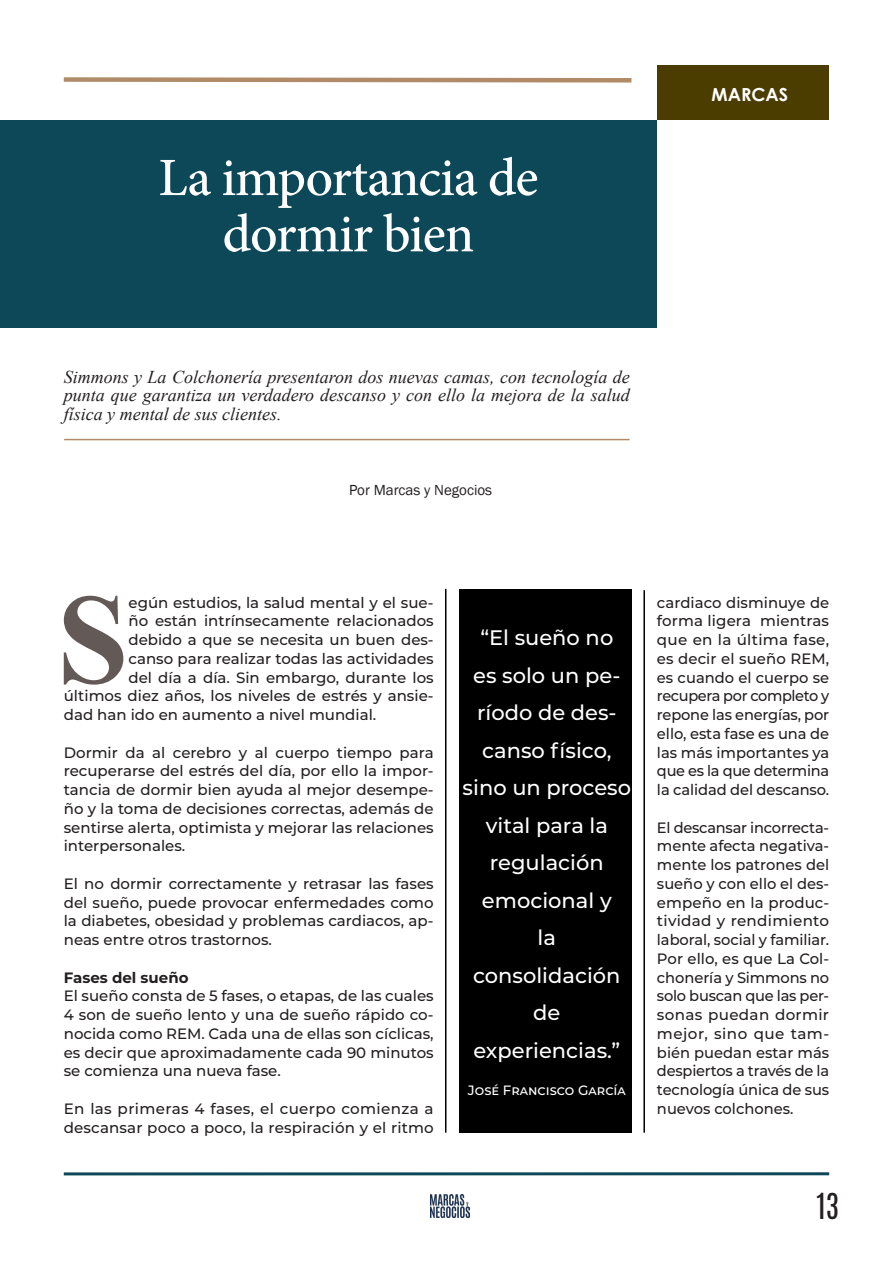
<style>
.page{position:relative;width:893px;height:1263px;background:#fff}
.page>*{position:absolute;margin:0;border:0;box-sizing:border-box;transform-origin:0 0}
.t1{font:700 128.25px "Times New Roman";color:#635957}
.t2{font:500 54px "Minion Pro";letter-spacing:-.02em;color:#fff}
.t3{font:30px "Antonio";color:#231f20}
.t4{font:500 21px/37.5px "Montserrat";color:#fff;text-align:center}
.t5{font:italic 18px/18.8px "Times New Roman";color:#231f20;text-align:justify}
.t6{font:700 18px "Century Gothic";color:#fff}
.t7{font:500 15px/18.8px "Montserrat";color:#231f20;text-align:justify}
.t8{font:500 15px/18.8px "Montserrat";letter-spacing:.02em;color:#231f20}
.t9{font:15px "Franklin Gothic";color:#231f20}
.t10{font:700 15px "Montserrat";color:#231f20}
.t11{font:500 13.5px "Montserrat";color:#fff}
</style>
<div class="page">
<img style="left:430px;top:1194px;width:39px;height:23px">
<div style="left:1px;top:120px;width:656px;height:207px;background:#0d4859"></div>
<div style="left:459px;top:589px;width:172px;height:544px;background:#000"></div>
<div style="left:657px;top:66px;width:171px;height:54px;background:#4b3d00"></div>
<svg style="left:63px;top:77px;width:569px;height:6px;background:#c4a78d"></svg>
<hr style="left:64px;top:439px;width:566px;height:1px;background:#b18b67">
<hr style="left:64px;top:1172px;width:765px;height:3px;background:#0d4859">
<hr style="left:445px;top:589px;width:1px;height:544px;background:#000">
<hr style="left:643px;top:590px;width:2px;height:543px;background:#000">
<p class="t2" style="left:158px;top:141px;width:382px">La importancia de</p>
<p class="t2" style="left:222px;top:198px;width:253px">dormir bien</p>
<p class="t6" style="left:712px;top:81px;width:78px">MARCAS</p>
<p class="t5" style="left:64px;top:367px;width:568px">Simmons y La Colchonería presentaron dos nuevas camas, con tecnología de punta que garantiza un verdadero descanso y con ello la mejora de la salud física y mental de sus clientes.</p>
<p class="t9" style="left:349px;top:481px;width:145px">Por Marcas y Negocios</p>
<p class="t1" style="left:57px;top:547px;width:73px">S</p>
<p class="t7" style="left:128px;top:592px;width:307px">egún estudios, la salud mental y el sue-</p>
<p class="t7" style="left:128px;top:611px;width:307px">ño están intrínsecamente relacionados</p>
<p class="t7" style="left:128px;top:630px;width:307px">debido a que se necesita un buen des-</p>
<p class="t7" style="left:128px;top:648px;width:307px">canso para realizar todas las actividades</p>
<p class="t7" style="left:128px;top:667px;width:307px">del día a día. Sin embargo, durante los</p>
<p class="t7" style="left:64px;top:686px;width:371px">últimos diez años, los niveles de estrés y ansie-</p>
<p class="t7" style="left:64px;top:705px;width:314px">dad han ido en aumento a nivel mundial.</p>
<p class="t7" style="left:64px;top:742px;width:371px">Dormir da al cerebro y al cuerpo tiempo para recuperarse del estrés del día, por ello la impor&shy;tancia de dormir bien ayuda al mejor desempe&shy;ño y la toma de decisiones correctas, además de sentirse alerta, optimista y mejorar las relaciones interpersonales.</p>
<p class="t7" style="left:64px;top:873px;width:371px">El no dormir correctamente y retrasar las fases del sueño, puede provocar enfermedades como la diabetes, obesidad y problemas cardiacos, ap&shy;neas entre otros trastornos.</p>
<p class="t10" style="left:64px;top:966px;width:126px">Fases del sueño</p>
<p class="t7" style="left:64px;top:986px;width:371px">El sueño consta de 5 fases, o etapas, de las cuales 4 son de sueño lento y una de sueño rápido co&shy;nocida como REM. Cada una de ellas son cíclicas, es decir que aproximadamente cada 90 minutos se comienza una nueva fase.</p>
<p class="t8" style="left:64px;top:1098px;width:371px">En las primeras 4 fases, el cuerpo comienza a descansar poco a poco, la respiración y el ritmo</p>
<p class="t4" style="left:480px;top:618px;width:134px">“El sueño no</p>
<p class="t4" style="left:463px;top:655px;width:170px">es solo un pe&shy;ríodo de des&shy;canso físico, sino un proceso vital para la</p>
<p class="t4" style="left:490px;top:843px;width:115px">regulación</p>
<p class="t4" style="left:482px;top:880px;width:131px">emocional y</p>
<p class="t4" style="left:538px;top:918px;width:20px">la</p>
<p class="t4" style="left:473px;top:955px;width:149px">consolidación de</p>
<p class="t4" style="left:473px;top:1030px;width:148px">experiencias.”</p>
<p class="t11" style="left:468px;top:1081px;width:159px">José Francisco García</p>
<p class="t7" style="left:657px;top:592px;width:174px">cardiaco disminuye de forma ligera mientras que en la última fase, es decir el sueño REM, es cuando el cuerpo se recupera por completo y repone las energías, por ello, esta fase es una de las más importantes ya que es la que determina la calidad del descanso.</p>
<p class="t7" style="left:657px;top:817px;width:174px">El descansar incorrecta&shy;mente afecta negativa&shy;mente los patrones del sueño y con ello el des&shy;empeño en la produc&shy;tividad y rendimiento laboral, social y familiar.<br>Por ello, es que La Col&shy;chonería y Simmons no solo buscan que las per&shy;sonas puedan dormir mejor, sino que tam&shy;bién puedan estar más despiertos a través de la tecnología única de sus nuevos colchones.</p>
<h3 class="t3" style="left:816px;top:1184px;width:24px">13</h3>
</div>
